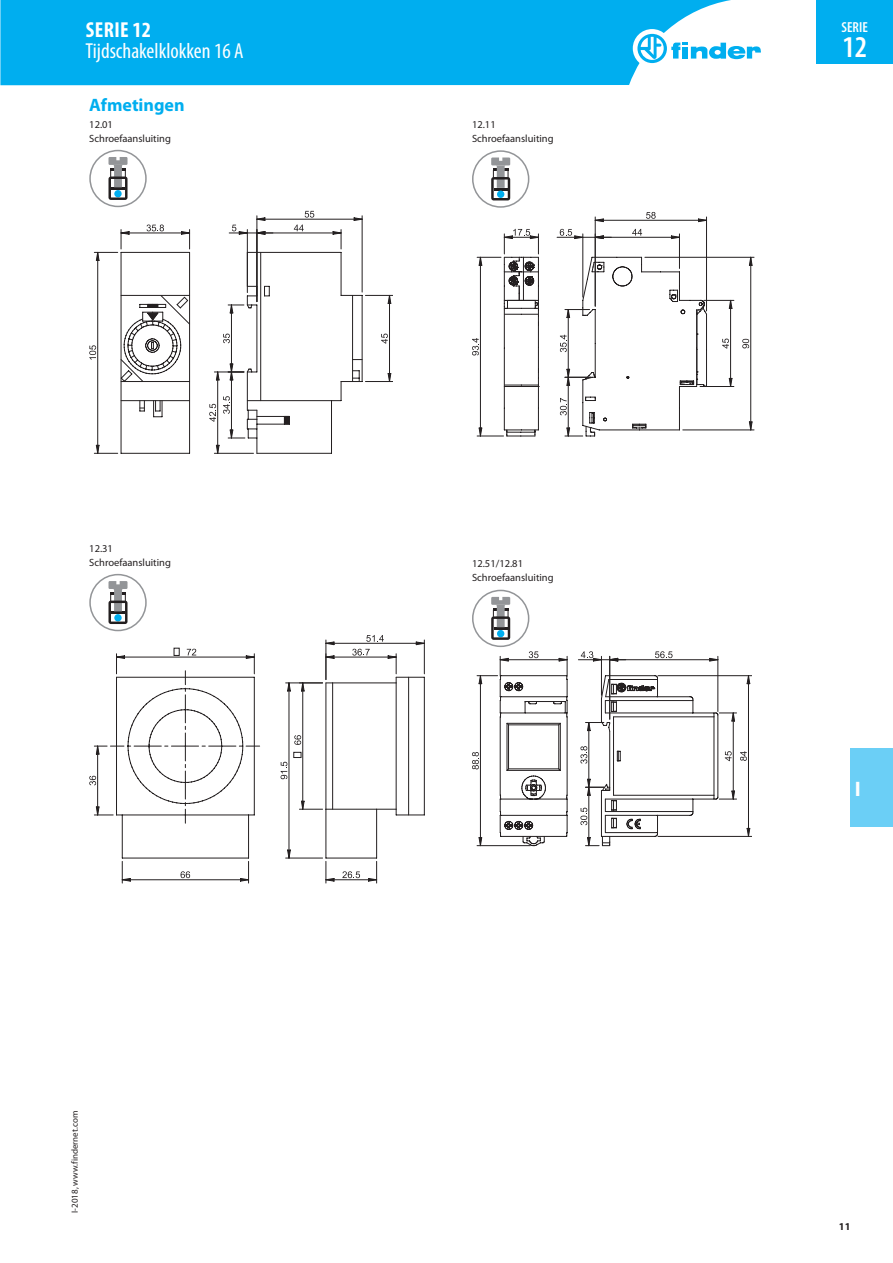
<style>
.page{position:relative;width:893px;height:1263px;background:#fff}
.page>*{position:absolute;margin:0;border:0;box-sizing:border-box;transform-origin:0 0}
.t1{font:600 condensed 30.3px "Myriad Pro";color:#fff}
.t2{font:condensed 21.75px "Myriad Pro";color:#fff}
.t3{font:700 condensed 21.75px "Myriad Pro";letter-spacing:.02em;color:#fff}
.t4{font:700 21px "Myriad Pro";color:#fff}
.t5{font:700 18px "Myriad Pro";color:#00aeef}
.t6{font:600 condensed 14.55px "Myriad Pro";color:#fff}
.t7{font:10.5px/14.2px "Myriad Pro";color:#231f20}
.t8{font:700 10.5px "Myriad Pro";color:#231f20}
.t9{font:9px "Myriad Pro";color:#231f20}
</style>
<div class="page">
<div style="left:89px;top:150px;width:58px;height:57px;border:2px solid #939598;border-radius:50%"></div>
<svg style="left:108px;top:157px;width:20px;height:43px"></svg>
<hr style="left:121px;top:453px;width:69px;height:1px;background:#231f20">
<hr style="left:189px;top:252px;width:1px;height:201px;background:#231f20">
<hr style="left:121px;top:252px;width:69px;height:1px;background:#231f20">
<hr style="left:121px;top:252px;width:1px;height:201px;background:#231f20">
<svg style="left:121px;top:295px;width:69px;height:122px"></svg>
<svg style="left:147px;top:225px;width:17px;height:6px"></svg>
<svg style="left:181px;top:230px;width:9px;height:19px"></svg>
<hr style="left:121px;top:233px;width:69px;height:1px;background:#231f20">
<svg style="left:89px;top:345px;width:7px;height:15px"></svg>
<svg style="left:94px;top:230px;width:35px;height:31px"></svg>
<svg style="left:94px;top:445px;width:24px;height:9px"></svg>
<hr style="left:97px;top:252px;width:1px;height:201px;background:#231f20">
<svg style="left:209px;top:211px;width:184px;height:243px"></svg>
<hr style="left:231px;top:372px;width:1px;height:66px;background:#231f20">
<div style="left:472px;top:150px;width:57px;height:58px;border:2px solid #939598;border-radius:50%"></div>
<svg style="left:491px;top:157px;width:19px;height:43px"></svg>
<hr style="left:704px;top:300px;width:30px;height:1px;background:#231f20">
<hr style="left:700px;top:386px;width:34px;height:1px;background:#231f20">
<svg style="left:722px;top:339px;width:7px;height:10px"></svg>
<svg style="left:729px;top:300px;width:3px;height:9px"></svg>
<svg style="left:729px;top:378px;width:3px;height:8px"></svg>
<hr style="left:730px;top:300px;width:1px;height:86px;background:#231f20">
<hr style="left:595px;top:217px;width:1px;height:89px;background:#231f20">
<hr style="left:706px;top:217px;width:1px;height:94px;background:#231f20">
<svg style="left:646px;top:212px;width:10px;height:7px"></svg>
<svg style="left:595px;top:219px;width:8px;height:3px"></svg>
<svg style="left:698px;top:219px;width:8px;height:3px"></svg>
<hr style="left:595px;top:220px;width:111px;height:1px;background:#231f20">
<hr style="left:645px;top:257px;width:109px;height:1px;background:#231f20">
<hr style="left:683px;top:430px;width:71px;height:1px;background:#231f20">
<svg style="left:742px;top:339px;width:7px;height:9px"></svg>
<svg style="left:749px;top:257px;width:3px;height:8px"></svg>
<svg style="left:749px;top:422px;width:3px;height:8px"></svg>
<hr style="left:750px;top:257px;width:1px;height:173px;background:#231f20">
<svg style="left:472px;top:229px;width:235px;height:208px"></svg>
<hr style="left:568px;top:310px;width:1px;height:67px;background:#231f20">
<div style="left:89px;top:574px;width:58px;height:57px;border:2px solid #939598;border-radius:50%"></div>
<svg style="left:108px;top:581px;width:20px;height:43px"></svg>
<hr style="left:248px;top:815px;width:1px;height:43px;background:#231f20">
<hr style="left:122px;top:857px;width:127px;height:1px;background:#231f20">
<hr style="left:122px;top:815px;width:1px;height:43px;background:#231f20">
<hr style="left:424px;top:677px;width:1px;height:138px;background:#231f20">
<hr style="left:376px;top:809px;width:1px;height:49px;background:#231f20">
<hr style="left:326px;top:857px;width:51px;height:1px;background:#231f20">
<hr style="left:325px;top:809px;width:1px;height:49px;background:#231f20">
<svg style="left:181px;top:871px;width:9px;height:7px"></svg>
<svg style="left:122px;top:861px;width:8px;height:22px"></svg>
<svg style="left:240px;top:861px;width:9px;height:22px"></svg>
<hr style="left:122px;top:879px;width:127px;height:1px;background:#231f20">
<hr style="left:424px;top:640px;width:1px;height:34px;background:#231f20">
<svg style="left:342px;top:871px;width:18px;height:7px"></svg>
<svg style="left:326px;top:861px;width:8px;height:22px"></svg>
<svg style="left:368px;top:861px;width:9px;height:22px"></svg>
<hr style="left:326px;top:879px;width:51px;height:1px;background:#231f20">
<hr style="left:286px;top:858px;width:37px;height:1px;background:#231f20">
<svg style="left:89px;top:635px;width:335px;height:188px"></svg>
<svg style="left:287px;top:850px;width:4px;height:8px"></svg>
<hr style="left:289px;top:683px;width:1px;height:175px;background:#231f20">
<div style="left:472px;top:590px;width:57px;height:57px;border:2px solid #939598;border-radius:50%"></div>
<svg style="left:491px;top:597px;width:19px;height:43px"></svg>
<hr style="left:658px;top:675px;width:94px;height:1px;background:#231f20">
<hr style="left:658px;top:836px;width:94px;height:1px;background:#231f20">
<svg style="left:580px;top:674px;width:170px;height:172px"></svg>
<hr style="left:748px;top:676px;width:1px;height:160px;background:#231f20">
<hr style="left:718px;top:656px;width:1px;height:55px;background:#231f20">
<svg style="left:655px;top:651px;width:17px;height:7px"></svg>
<svg style="left:710px;top:658px;width:8px;height:3px"></svg>
<hr style="left:610px;top:659px;width:108px;height:1px;background:#231f20">
<hr style="left:609px;top:656px;width:1px;height:63px;background:#231f20">
<hr style="left:601px;top:656px;width:1px;height:39px;background:#231f20">
<svg style="left:609px;top:658px;width:9px;height:3px"></svg>
<svg style="left:581px;top:651px;width:21px;height:10px"></svg>
<hr style="left:578px;top:659px;width:48px;height:1px;background:#231f20">
<svg style="left:472px;top:651px;width:96px;height:195px"></svg>
<div style="left:850px;top:748px;width:43px;height:79px;background:#6bcff6"></div>
<div style="left:0;top:0;width:731px;height:85px;background:#00aeef"></div>
<div style="left:633px;top:29px;width:38px;height:39px;background:#fff;border-radius:50%"></div>
<svg style="left:637px;top:34px;width:124px;height:29px"></svg>
<div style="left:816px;top:0;width:77px;height:64px;background:#00aeef"></div>
<h2 class="t3" style="left:86px;top:18px;width:67px">SERIE 12</h2>
<h2 class="t2" style="left:85px;top:39px;width:160px">Tijdschakelklokken 16 A</h2>
<h3 class="t5" style="left:89px;top:93px;width:97px">Afmetingen</h3>
<p class="t7" style="left:89px;top:117px;width:83px">12.01<br>Schroefaansluiting</p>
<p class="t7" style="left:472px;top:117px;width:83px">12.11<br>Schroefaansluiting</p>
<p class="t7" style="left:89px;top:541px;width:83px">12.31<br>Schroefaansluiting</p>
<p class="t9" style="left:69px;top:1213px;width:103px;rotate:-90deg">I-2018, www.findernet.com</p>
<p class="t7" style="left:472px;top:556px;width:83px">12.51/12.81<br>Schroefaansluiting</p>
<h3 class="t6" style="left:842px;top:19px;width:28px">SERIE</h3>
<h1 class="t1" style="left:842px;top:30px;width:26px">12</h1>
<h3 class="t4" style="left:855px;top:775px;width:7px">I</h3>
<p class="t8" style="left:839px;top:1219px;width:13px">11</p>
</div>
